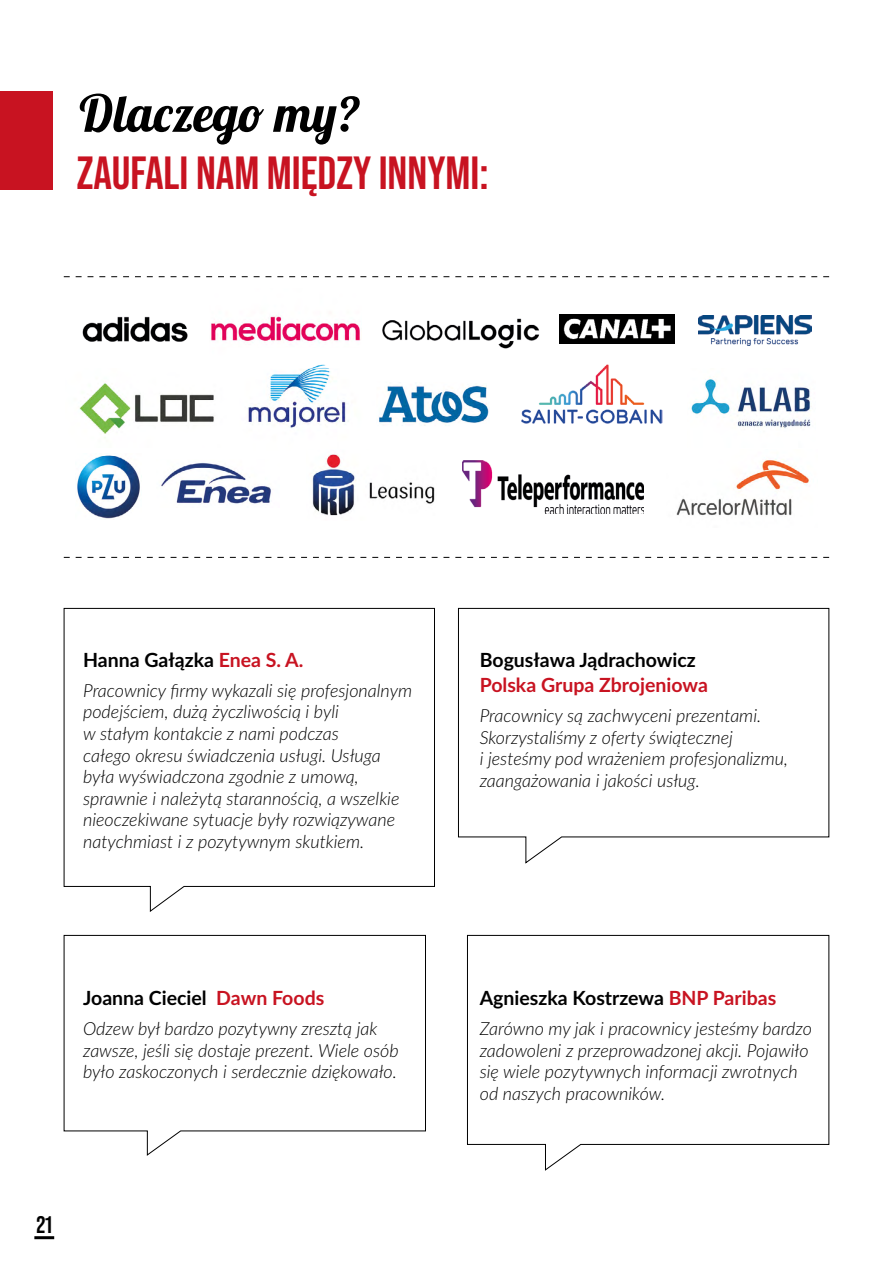
<style>
.page{position:relative;width:893px;height:1263px;background:#fff}
.page>*{position:absolute;margin:0;border:0;box-sizing:border-box;transform-origin:0 0}
.t1{font:italic 700 51px "Lobster Two";letter-spacing:-.01em;color:#000}
.t2{font:700 46.5px "Bebas Neue Pro";color:#c81321}
.t3{font:700 24px "Bebas Neue Pro";color:#000}
.t4{font:700 19.5px "Lato";color:#000}
.t5{font:700 19.5px "Lato";color:#c81321}
.t6{font:italic 300 18px/21.6px "Lato";color:#000}
.s1{color:#c81321}
</style>
<div class="page">
<div style="left:0;top:91px;width:52px;height:99px;background:#c81321"></div>
<svg style="left:64px;top:276px;width:765px;height:1px"></svg>
<svg style="left:64px;top:557px;width:765px;height:1px"></svg>
<svg style="left:63px;top:608px;width:372px;height:304px"></svg>
<svg style="left:458px;top:608px;width:371px;height:256px"></svg>
<svg style="left:63px;top:935px;width:363px;height:221px"></svg>
<svg style="left:467px;top:935px;width:362px;height:236px"></svg>
<img style="left:82px;top:316px;width:106px;height:26px">
<img style="left:211px;top:315px;width:150px;height:28px">
<img style="left:382px;top:318px;width:157px;height:31px">
<img style="left:559px;top:315px;width:115px;height:29px">
<img style="left:698px;top:316px;width:113px;height:29px">
<img style="left:79px;top:383px;width:135px;height:55px">
<img style="left:248px;top:368px;width:101px;height:60px">
<img style="left:312px;top:364px;width:14px;height:4px">
<img style="left:521px;top:364px;width:141px;height:59px">
<img style="left:691px;top:377px;width:120px;height:52px">
<img style="left:77px;top:455px;width:63px;height:64px">
<img style="left:463px;top:461px;width:181px;height:53px">
<img style="left:676px;top:459px;width:133px;height:57px">
<img style="left:312px;top:454px;width:123px;height:62px">
<img style="left:161px;top:462px;width:110px;height:42px">
<img style="left:379px;top:385px;width:110px;height:41px">
<hr style="left:34px;top:1236px;width:20px;height:3px;background:#000">
<h1 class="t1" style="left:77px;top:81px;width:283px">Dlaczego my?</h1>
<h2 class="t2" style="left:77px;top:146px;width:413px">ZAUFALI NAM MIĘDZY INNYMI:</h2>
<p class="t4" style="left:83px;top:645px;width:222px">Hanna Gałązka <span class="s1">Enea S. A.</span></p>
<p class="t6" style="left:83px;top:679px;width:331px">Pracownicy firmy wykazali się profesjonalnym podejściem, dużą życzliwością i byli<br>w stałym kontakcie z nami podczas<br>całego okresu świadczenia usługi. Usługa była wyświadczona zgodnie z umową, sprawnie i należytą starannością, a wszelkie nieoczekiwane sytuacje były rozwiązywane natychmiast i z pozytywnym skutkiem.</p>
<p class="t4" style="left:83px;top:983px;width:243px">Joanna Cieciel <span class="s1">Dawn Foods</span></p>
<p class="t6" style="left:83px;top:1017px;width:317px">Odzew był bardzo pozytywny zresztą jak zawsze, jeśli się dostaje prezent. Wiele osób było zaskoczonych i serdecznie dziękowało.</p>
<h3 class="t3" style="left:36px;top:1211px;width:17px">21</h3>
<p class="t4" style="left:480px;top:645px;width:218px">Bogusława Jądrachowicz</p>
<p class="t5" style="left:480px;top:670px;width:230px">Polska Grupa Zbrojeniowa</p>
<p class="t6" style="left:480px;top:704px;width:310px">Pracownicy są zachwyceni prezentami.<br>Skorzystaliśmy z oferty świątecznej<br>i jesteśmy pod wrażeniem profesjonalizmu, zaangażowania i jakości usług.</p>
<p class="t4" style="left:480px;top:983px;width:298px">Agnieszka Kostrzewa <span class="s1">BNP Paribas</span></p>
<p class="t6" style="left:480px;top:1017px;width:334px">Zarówno my jak i pracownicy jesteśmy bardzo zadowoleni z przeprowadzonej akcji. Pojawiło się wiele pozytywnych informacji zwrotnych od naszych pracowników.</p>
</div>
